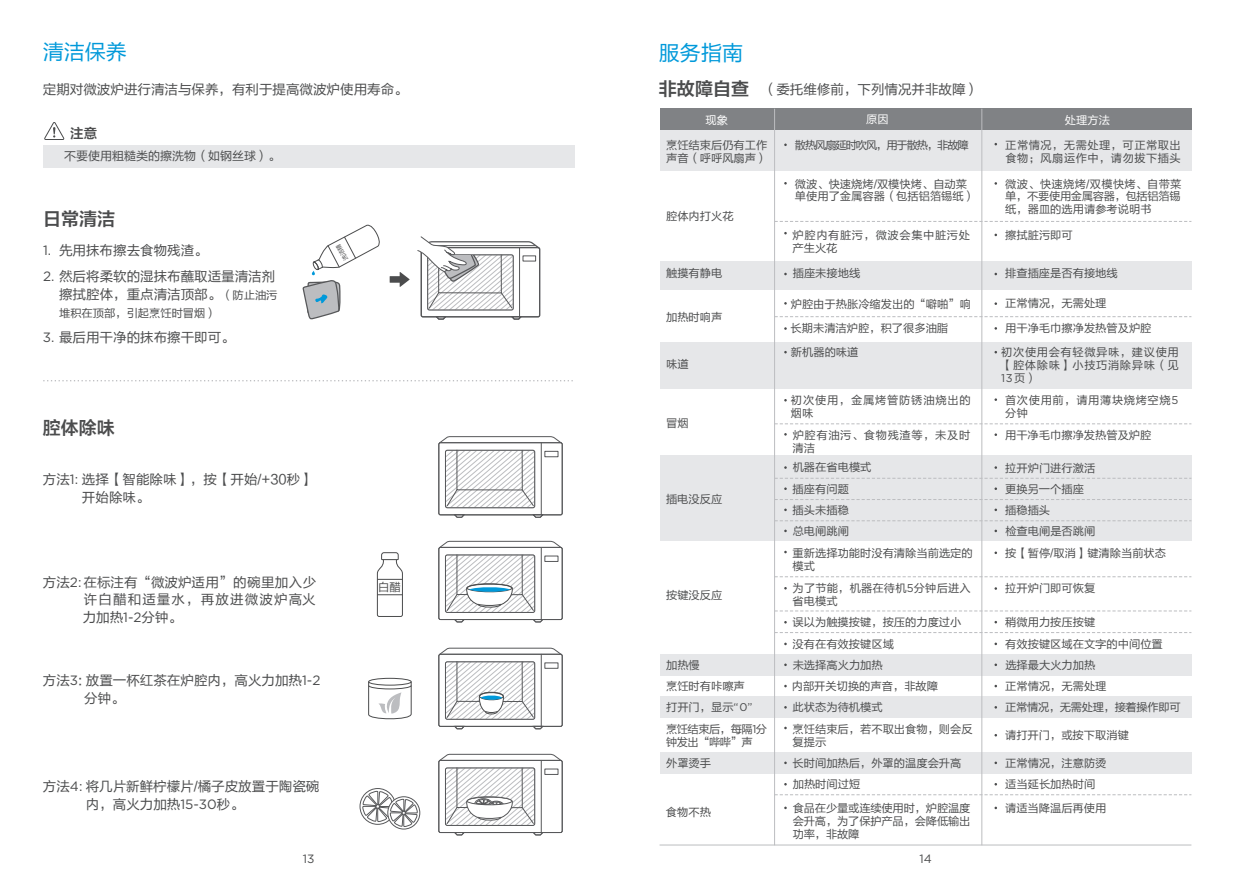
<style>
.page{position:relative;width:1234px;height:893px;background:#fff}
.page>*{position:absolute;margin:0;border:0;box-sizing:border-box;transform-origin:0 0}
.t1{font:21px "FZLTHK GBK1 0";color:#0099da}
.t2{font:18px "FZLTZCHK GBK1 0";color:#4b4c4d}
.t3{font:13.5px/18px "FZLTHK GBK1 0";color:#4b4c4d}
.t4{font:13.5px/17.7px "FZLTHK GBK1 0";letter-spacing:.085em;color:#4b4c4d}
.t5{font:13.5px "FZLTZCHK GBK1 0";color:#4b4c4d}
.t6{font:12px "FZLTHK GBK1 0";color:#4b4c4d}
.t7{font:12px "Gotham";color:#4b4c4d}
.t8{font:11.25px/12.9px "FZLTHK GBK1 0";color:#4b4c4d}
.t9{font:11.25px/12.9px "FZLTHK GBK1 0";letter-spacing:.055em;color:#4b4c4d}
.t10{font:11.25px/12.9px "FZLTHK GBK1 0";letter-spacing:.04em;color:#4b4c4d}
.t11{font:11.25px/12.9px "FZLTHK GBK1 0";letter-spacing:-.04em;color:#4b4c4d}
.t12{font:11.25px/12.9px "FZLTHK GBK1 0";letter-spacing:.07em;color:#4b4c4d}
.t13{font:11.25px "FZLTHK GBK1 0";letter-spacing:-.095em;color:#4b4c4d}
.t14{font:11.25px "FZLTHK GBK1 0";letter-spacing:-.03em;color:#4b4c4d}
.t15{font:11.25px "FZLTHK GBK1 0";color:#fff}
.t16{font:11.25px "Gotham";color:#4b4c4d}
.s1{font-family:"Gotham"}
.s2{font-size:11.25px}
.s3{font-family:"FZLTHK GBK1 0"}
</style>
<div class="page">
<svg style="left:438px;top:540px;width:124px;height:83px"></svg>
<svg style="left:438px;top:436px;width:124px;height:82px"></svg>
<div style="left:438px;top:654px;width:124px;height:73px;border:1px solid #57585a;border-radius:2px"></div>
<svg style="left:438px;top:647px;width:124px;height:8px"></svg>
<svg style="left:544px;top:663px;width:14px;height:5px"></svg>
<hr style="left:541px;top:654px;width:1px;height:72px;background:#57585a">
<svg style="left:444px;top:661px;width:100px;height:69px"></svg>
<svg style="left:438px;top:753px;width:124px;height:83px"></svg>
<svg style="left:389px;top:272px;width:20px;height:15px"></svg>
<svg style="left:43px;top:380px;width:530px;height:1px"></svg>
<svg style="left:368px;top:678px;width:43px;height:7px"></svg>
<div style="left:368px;top:678px;width:43px;height:8px;border:1px solid #4b4c4d;border-radius:50%"></div>
<svg style="left:368px;top:681px;width:44px;height:39px"></svg>
<svg style="left:376px;top:552px;width:27px;height:65px"></svg>
<svg style="left:360px;top:788px;width:35px;height:36px"></svg>
<div style="left:359px;top:788px;width:37px;height:37px;border:1px solid #57585a;border-radius:50%"></div>
<div style="left:387px;top:796px;width:33px;height:33px;border:1px solid #57585a;border-radius:50%"></div>
<svg style="left:362px;top:791px;width:56px;height:39px"></svg>
<div style="left:43px;top:145px;width:532px;height:22px;background:#e6e7e9"></div>
<div style="left:659px;top:456px;width:532px;height:85px;background:#e6e7e9"></div>
<div style="left:659px;top:342px;width:532px;height:46px;background:#e6e7e9"></div>
<div style="left:659px;top:109px;width:532px;height:21px;background:#808285"></div>
<div style="left:659px;top:654px;width:532px;height:22px;background:#e6e7e9"></div>
<div style="left:659px;top:696px;width:532px;height:22px;background:#e6e7e9"></div>
<svg style="left:775px;top:423px;width:416px;height:1px"></svg>
<svg style="left:775px;top:478px;width:416px;height:1px"></svg>
<svg style="left:775px;top:499px;width:416px;height:1px"></svg>
<svg style="left:775px;top:520px;width:416px;height:1px"></svg>
<svg style="left:775px;top:576px;width:416px;height:1px"></svg>
<div style="left:659px;top:753px;width:532px;height:21px;background:#e6e7e9"></div>
<svg style="left:775px;top:794px;width:416px;height:1px"></svg>
<div style="left:659px;top:261px;width:532px;height:28px;background:#e6e7e9"></div>
<svg style="left:775px;top:221px;width:416px;height:1px"></svg>
<svg style="left:775px;top:316px;width:416px;height:1px"></svg>
<svg style="left:775px;top:611px;width:416px;height:1px"></svg>
<svg style="left:775px;top:632px;width:416px;height:1px"></svg>
<div style="left:659px;top:130px;width:532px;height:40px;background:#e6e7e9"></div>
<hr style="left:774px;top:109px;width:1px;height:736px;background:#bcbdc0">
<hr style="left:981px;top:109px;width:1px;height:736px;background:#bcbdc0">
<svg style="left:417px;top:236px;width:123px;height:84px"></svg>
<hr style="left:659px;top:845px;width:532px;height:1px;background:#bcbdc0">
<svg style="left:44px;top:122px;width:21px;height:18px"></svg>
<svg style="left:302px;top:224px;width:78px;height:95px"></svg>
<h1 class="t1" style="left:43px;top:41px;width:85px">清洁保养</h1>
<p class="t3" style="left:43px;top:80px;width:366px">定期对微波炉进行清洁与保养，有利于提高微波炉使用寿命。</p>
<p class="t5" style="left:70px;top:126px;width:28px">注意</p>
<p class="t6" style="left:64px;top:150px;width:217px">不要使用粗糙类的擦洗物（如钢丝球）。</p>
<h2 class="t2" style="left:43px;top:209px;width:73px">日常清洁</h2>
<p class="t3" style="left:43px;top:242px;width:166px"><span class="s1">1.</span> 先用抹布擦去食物残渣。</p>
<p class="t3" style="left:43px;top:267px;width:236px;text-align:right"><span class="s1">2.</span> 然后将柔软的湿抹布蘸取适量清洁剂擦拭腔体，重点清洁顶部。<span class="s2">（防止油污</span></p>
<p class="t8" style="left:59px;top:307px;width:159px">堆积在顶部，引起烹饪时冒烟）</p>
<p class="t3" style="left:43px;top:329px;width:193px"><span class="s1">3.</span> 最后用干净的抹布擦干即可。</p>
<h2 class="t2" style="left:43px;top:418px;width:73px">腔体除味</h2>
<p class="t3" style="left:82px;top:471px;width:233px;text-indent:-39px">方法<span class="s1">1:</span> 选择【智能除味】，按【开始/+30秒】开始除味。</p>
<p class="t3" style="left:43px;top:573px;width:275px">方法<span class="s1">2:</span> 在标注有“微波炉适用”的碗里加入少</p>
<p class="t4" style="left:83px;top:591px;width:234px">许白醋和适量水，再放进微波炉高火力加热<span class="s1">1-2</span>分钟。</p>
<p class="t3" style="left:84px;top:672px;width:238px;line-height:17.5px;text-indent:-41px">方法<span class="s1">3</span>: 放置一杯红茶在炉腔内，高火力加热<span class="s1">1-2</span>分钟。</p>
<p class="t3" style="left:86px;top:778px;width:235px;text-indent:-43px">方法<span class="s1">4:</span> 将几片新鲜柠檬片/橘子皮放置于陶瓷碗内，高火力加热<span class="s1">15-30</span>秒。</p>
<p class="t7" style="left:303px;top:851px;width:13px">13</p>
<p class="t8" style="left:378px;top:581px;width:24px">白醋</p>
<h1 class="t1" style="left:658px;top:41px;width:85px">服务指南</h1>
<h2 class="t2" style="left:658px;top:79px;width:91px">非故障自查</h2>
<p class="t3" style="left:762px;top:81px;width:218px">（委托维修前，下列情况并非故障）</p>
<p class="t15" style="left:705px;top:114px;width:24px">现象</p>
<p class="t15" style="left:866px;top:113px;width:24px">原因</p>
<p class="t15" style="left:1064px;top:114px;width:46px">处理方法</p>
<p class="t8" style="left:666px;top:139px;width:103px">烹饪结束后仍有工作声音（呼呼风扇声）</p>
<p class="t13" style="left:794px;top:139px;width:175px">散热风扇延时吹风，用于散热，非故障</p>
<p class="t10" style="left:1005px;top:139px;width:177px">正常情况，无需处理，可正常取出食物；风扇运作中，请勿拔下插头</p>
<p class="t8" style="left:666px;top:210px;width:69px">腔体内打火花</p>
<p class="t8" style="left:794px;top:178px;width:181px">微波、快速烧烤/双模快烤、自动菜单使用了金属容器（包括铝箔锡纸）</p>
<p class="t9" style="left:792px;top:229px;width:179px">炉腔内有脏污，微波会集中脏污处产生火花</p>
<p class="t8" style="left:1005px;top:178px;width:177px;text-align:justify">微波、快速烧烤/双模快烤、自带菜单，不要使用金属容器，包括铝箔锡纸，器皿的选用请参考说明书</p>
<p class="t8" style="left:1005px;top:229px;width:69px">擦拭脏污即可</p>
<p class="t8" style="left:666px;top:267px;width:58px">触摸有静电</p>
<p class="t8" style="left:792px;top:267px;width:69px">插座未接地线</p>
<p class="t8" style="left:1004px;top:267px;width:114px">排查插座是否有接地线</p>
<p class="t8" style="left:666px;top:311px;width:58px">加热时响声</p>
<p class="t8" style="left:666px;top:358px;width:24px">味道</p>
<p class="t8" style="left:666px;top:417px;width:24px">冒烟</p>
<p class="t8" style="left:666px;top:493px;width:58px">插电没反应</p>
<p class="t8" style="left:666px;top:589px;width:58px">按键没反应</p>
<p class="t8" style="left:790px;top:292px;width:182px;line-height:24.6px">炉腔由于热胀冷缩发出的“噼啪”响长期未清洁炉腔，积了很多油脂</p>
<p class="t8" style="left:1004px;top:297px;width:103px">正常情况，无需处理</p>
<p class="t8" style="left:1004px;top:322px;width:148px">用干净毛巾擦净发热管及炉腔</p>
<p class="t8" style="left:790px;top:346px;width:69px">新机器的味道</p>
<p class="t9" style="left:1000px;top:346px;width:179px">初次使用会有轻微异味，建议使用【腔体除味】小技巧消除异味（见</p>
<p class="t16" style="left:1000px;top:371px;width:38px">13<span class="s3">页）</span></p>
<p class="t12" style="left:790px;top:394px;width:181px">初次使用，金属烤管防锈油烧出的烟味</p>
<p class="t9" style="left:792px;top:429px;width:179px">炉腔有油污、食物残渣等，未及时清洁</p>
<p class="t9" style="left:1004px;top:394px;width:175px">首次使用前，请用薄块烧烤空烧<span class="s1">5</span>分钟</p>
<p class="t8" style="left:1004px;top:429px;width:148px">用干净毛巾擦净发热管及炉腔</p>
<p class="t8" style="left:792px;top:461px;width:80px">机器在省电模式</p>
<p class="t8" style="left:1004px;top:461px;width:91px">拉开炉门进行激活</p>
<p class="t8" style="left:792px;top:479px;width:58px;line-height:21px;text-align:justify">插座有问题插头未插稳总电闸跳闸</p>
<p class="t8" style="left:792px;top:547px;width:181px">重新选择功能时没有清除当前选定的模式</p>
<p class="t8" style="left:792px;top:582px;width:180px">为了节能，机器在待机<span class="s1">5</span>分钟后进入省电模式</p>
<p class="t8" style="left:792px;top:612px;width:170px;line-height:21.8px">误以为触摸按键，按压的力度过小没有在有效按键区域</p>
<p class="t8" style="left:1004px;top:478px;width:92px;line-height:21.1px">更换另一个插座插稳插头<br>检查电闸是否跳闸</p>
<p class="t8" style="left:1004px;top:547px;width:162px">按【暂停/取消】键清除当前状态</p>
<p class="t8" style="left:1004px;top:582px;width:91px">拉开炉门即可恢复</p>
<p class="t8" style="left:1004px;top:612px;width:159px;line-height:21.8px">稍微用力按压按键<br>有效按键区域在文字的中间位置</p>
<p class="t8" style="left:666px;top:659px;width:35px">加热慢</p>
<p class="t8" style="left:792px;top:659px;width:91px">未选择高火力加热</p>
<p class="t8" style="left:1005px;top:659px;width:91px">选择最大火力加热</p>
<p class="t8" style="left:666px;top:701px;width:88px">打开门，显示<span class="s1">“0”</span></p>
<p class="t8" style="left:792px;top:701px;width:91px">此状态为待机模式</p>
<p class="t14" style="left:1004px;top:701px;width:177px">正常情况，无需处理，接着操作即可</p>
<p class="t8" style="left:666px;top:680px;width:80px">烹饪时有咔嚓声</p>
<p class="t8" style="left:791px;top:680px;width:148px">内部开关切换的声音，非故障</p>
<p class="t8" style="left:1004px;top:680px;width:103px">正常情况，无需处理</p>
<p class="t11" style="left:666px;top:723px;width:103px">烹饪结束后，每隔<span class="s1">1</span>分钟发出“哔哔”声</p>
<p class="t8" style="left:792px;top:723px;width:181px">烹饪结束后，若不取出食物，则会反复提示</p>
<p class="t8" style="left:1004px;top:729px;width:125px">请打开门，或按下取消键</p>
<p class="t8" style="left:1004px;top:773px;width:103px;line-height:23.5px">适当延长加热时间请适当降温后再使用</p>
<p class="t8" style="left:666px;top:757px;width:46px">外罩烫手</p>
<p class="t8" style="left:792px;top:757px;width:170px">长时间加热后，外罩的温度会升高</p>
<p class="t8" style="left:1004px;top:757px;width:103px">正常情况，注意防烫</p>
<p class="t8" style="left:792px;top:773px;width:179px;line-height:23.7px">加热时间过短<br>食品在少量或连续使用时，炉腔温度</p>
<p class="t8" style="left:792px;top:815px;width:179px">会升高，为了保护产品，会降低输出功率，非故障</p>
<p class="t8" style="left:665px;top:806px;width:46px">食物不热</p>
<p class="t7" style="left:919px;top:851px;width:14px">14</p>
</div>
